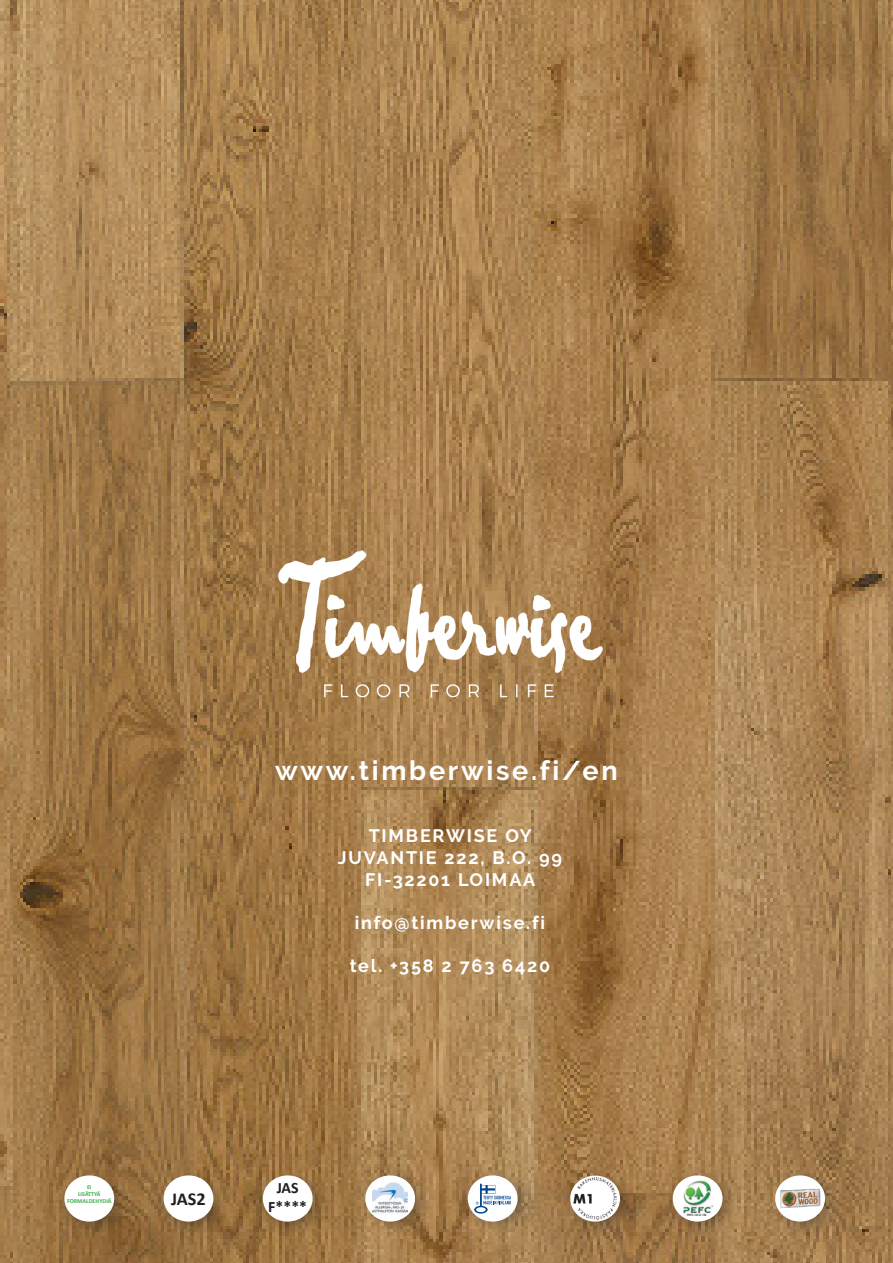
<style>
.page{position:relative;width:893px;height:1263px;background:#fff}
.page>*{position:absolute;margin:0;border:0;box-sizing:border-box;transform-origin:0 0}
.t1{font:700 27px "Raleway";letter-spacing:.1em;color:#fff}
.t2{font:700 18.3px "Calibri";color:#231f20}
.t3{font:700 18px "Raleway";letter-spacing:.1em;color:#fff}
.t4{font:700 15.9px/19px "Calibri";color:#231f20;text-align:center}
.t5{font:700 6px/7.2px "Calibri";color:#40ae49;text-align:center}
</style>
<div class="page">
<img style="left:0;top:0;width:893px;height:1263px">
<img style="left:246px;top:531px;width:390px;height:174px">
<div style="left:461px;top:1166px;width:76px;height:71px;background:#231f20;opacity:.35"></div>
<div style="left:468px;top:1175px;width:50px;height:46px;background:#fff;border-radius:50%"></div>
<svg style="left:474px;top:1183px;width:37px;height:30px"></svg>
<div style="left:359px;top:1166px;width:75px;height:71px;background:#231f20;opacity:.35"></div>
<div style="left:365px;top:1175px;width:50px;height:46px;background:#fff;border-radius:50%"></div>
<img style="left:373px;top:1183px;width:34px;height:30px">
<div style="left:255px;top:1168px;width:76px;height:71px;background:#231f20;opacity:.35"></div>
<div style="left:263px;top:1175px;width:50px;height:46px;background:#fff;border-radius:50%"></div>
<div style="left:156px;top:1168px;width:76px;height:71px;background:#231f20;opacity:.35"></div>
<div style="left:164px;top:1175px;width:49px;height:46px;background:#fff;border-radius:50%"></div>
<div style="left:767px;top:1168px;width:76px;height:71px;background:#231f20;opacity:.35"></div>
<div style="left:775px;top:1175px;width:50px;height:46px;background:#fff;border-radius:50%"></div>
<img style="left:780px;top:1189px;width:41px;height:19px">
<div style="left:665px;top:1168px;width:76px;height:71px;background:#231f20;opacity:.35"></div>
<div style="left:673px;top:1175px;width:49px;height:46px;background:#fff;border-radius:50%"></div>
<img style="left:683px;top:1180px;width:29px;height:36px">
<div style="left:57px;top:1168px;width:75px;height:71px;background:#231f20;opacity:.35"></div>
<div style="left:64px;top:1175px;width:50px;height:46px;background:#fff;border-radius:50%"></div>
<div style="left:563px;top:1168px;width:75px;height:71px;background:#231f20;opacity:.35"></div>
<svg style="left:570px;top:1175px;width:50px;height:46px"></svg>
<img style="left:574px;top:1178px;width:42px;height:41px">
<p class="t1" style="left:275px;top:755px;width:344px">www.timberwise.fi/en</p>
<p class="t3" style="left:369px;top:826px;width:165px">TIMBERWISE OY</p>
<p class="t3" style="left:338px;top:847px;width:226px">JUVANTIE 222, B.O. 99</p>
<p class="t3" style="left:365px;top:869px;width:172px">FI-32201 LOIMAA</p>
<p class="t3" style="left:355px;top:912px;width:192px">info@timberwise.fi</p>
<p class="t3" style="left:350px;top:955px;width:202px">tel. +358 2 763 6420</p>
<p class="t5" style="left:67px;top:1183px;width:46px">EI<br>LISÄTTYÄ<br>FORMALDEHYDIÄ</p>
<p class="t2" style="left:171px;top:1187px;width:36px">JAS2</p>
<p class="t4" style="left:268px;top:1178px;width:40px">JAS<br>F****</p>
</div>
